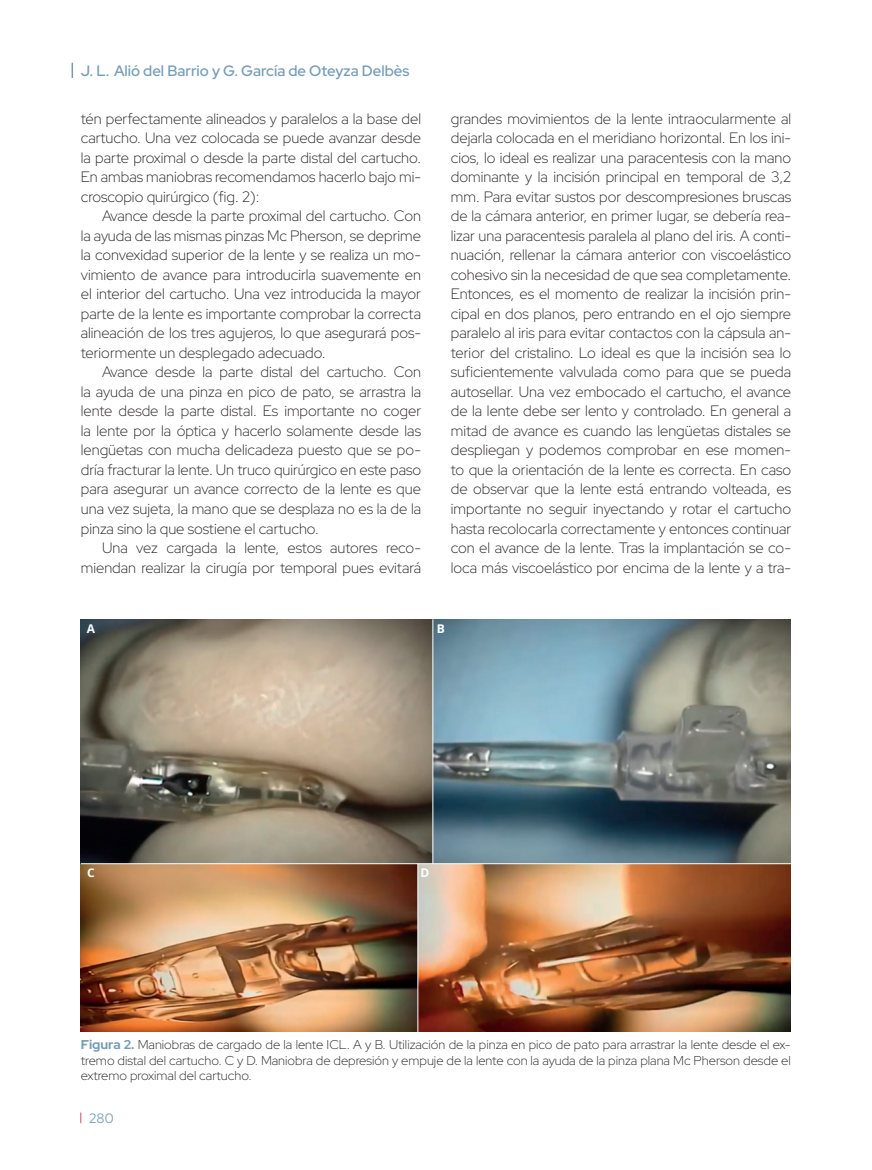
<style>
.page{position:relative;width:872px;height:1170px;background:#fff}
.page>*{position:absolute;margin:0;border:0;box-sizing:border-box;transform-origin:0 0}
.t1{font:300 15px/19.5px "Red Hat Display";color:#231f20;text-align:justify}
.t2{font:600 15px "Red Hat Display";color:#759cb8}
.t3{font:13.5px "Red Hat Display";color:#759cb8}
.t4{font:300 12.75px/15.3px "Red Hat Display";color:#231f20;text-align:justify}
.t5{font:700 12px "Open Sans";color:#fff}
.s1{font-weight:700;color:#759cb8}
</style>
<div class="page">
<svg style="left:72px;top:63px;width:1px;height:15px"></svg>
<img style="left:81px;top:619px;width:709px;height:412px">
<hr style="left:81px;top:863px;width:710px;height:1px;background:#fff">
<hr style="left:432px;top:619px;width:1px;height:245px;background:#fff">
<hr style="left:417px;top:863px;width:1px;height:169px;background:#fff">
<p class="t2" style="left:81px;top:61px;width:330px">J. L. Alió del Barrio y G. García de Oteyza Delbès</p>
<p class="t1" style="left:81px;top:108px;width:342px">tén perfectamente alineados y paralelos a la base del cartucho. Una vez colocada se puede avanzar desde la parte proximal o desde la parte distal del cartucho.<br>En ambas maniobras recomendamos hacerlo bajo mi&shy;croscopio quirúrgico (fig. 2):</p>
<p class="t1" style="left:81px;top:206px;width:342px;text-indent:21px">Avance desde la parte proximal del cartucho. Con la ayuda de las mismas pinzas Mc Pherson, se deprime la convexidad superior de la lente y se realiza un mo&shy;vimiento de avance para introducirla suavemente en el interior del cartucho. Una vez introducida la mayor parte de la lente es importante comprobar la correcta alineación de los tres agujeros, lo que asegurará pos&shy;teriormente un desplegado adecuado.</p>
<p class="t1" style="left:81px;top:362px;width:342px;text-indent:21px">Avance desde la parte distal del cartucho. Con la ayuda de una pinza en pico de pato, se arrastra la lente desde la parte distal. Es importante no coger la lente por la óptica y hacerlo solamente desde las lengüetas con mucha delicadeza puesto que se po&shy;dría fracturar la lente. Un truco quirúrgico en este paso para asegurar un avance correcto de la lente es que una vez sujeta, la mano que se desplaza no es la de la pinza sino la que sostiene el cartucho.</p>
<p class="t1" style="left:81px;top:537px;width:342px;text-align:right">Una vez cargada la lente, estos autores reco&shy;miendan realizar la cirugía por temporal pues evitará</p>
<p class="t1" style="left:451px;top:108px;width:342px">grandes movimientos de la lente intraocularmente al dejarla colocada en el meridiano horizontal. En los ini&shy;cios, lo ideal es realizar una paracentesis con la mano dominante y la incisión principal en temporal de 3,2 mm. Para evitar sustos por descompresiones bruscas de la cámara anterior, en primer lugar, se debería rea&shy;lizar una paracentesis paralela al plano del iris. A conti&shy;nuación, rellenar la cámara anterior con viscoelástico cohesivo sin la necesidad de que sea completamente.<br>Entonces, es el momento de realizar la incisión prin&shy;cipal en dos planos, pero entrando en el ojo siempre paralelo al iris para evitar contactos con la cápsula an&shy;terior del cristalino. Lo ideal es que la incisión sea lo suficientemente valvulada como para que se pueda autosellar. Una vez embocado el cartucho, el avance de la lente debe ser lento y controlado. En general a mitad de avance es cuando las lengüetas distales se despliegan y podemos comprobar en ese momen&shy;to que la orientación de la lente es correcta. En caso de observar que la lente está entrando volteada, es importante no seguir inyectando y rotar el cartucho hasta recolocarla correctamente y entonces continuar con el avance de la lente. Tras la implantación se co&shy;loca más viscoelástico por encima de la lente y a tra-</p>
<p class="t5" style="left:87px;top:620px;width:10px">A</p>
<p class="t5" style="left:437px;top:620px;width:10px">B</p>
<p class="t5" style="left:87px;top:864px;width:9px">C</p>
<p class="t5" style="left:420px;top:864px;width:10px">D</p>
<p class="t4" style="left:81px;top:1036px;width:711px"><span class="s1">Figura 2.</span> Maniobras de cargado de la lente ICL. A y B. Utilización de la pinza en pico de pato para arrastrar la lente desde el ex&shy;tremo distal del cartucho. C y D. Maniobra de depresión y empuje de la lente con la ayuda de la pinza plana Mc Pherson desde el extremo proximal del cartucho.</p>
<p class="t3" style="left:89px;top:1108px;width:26px">280</p>
</div>
